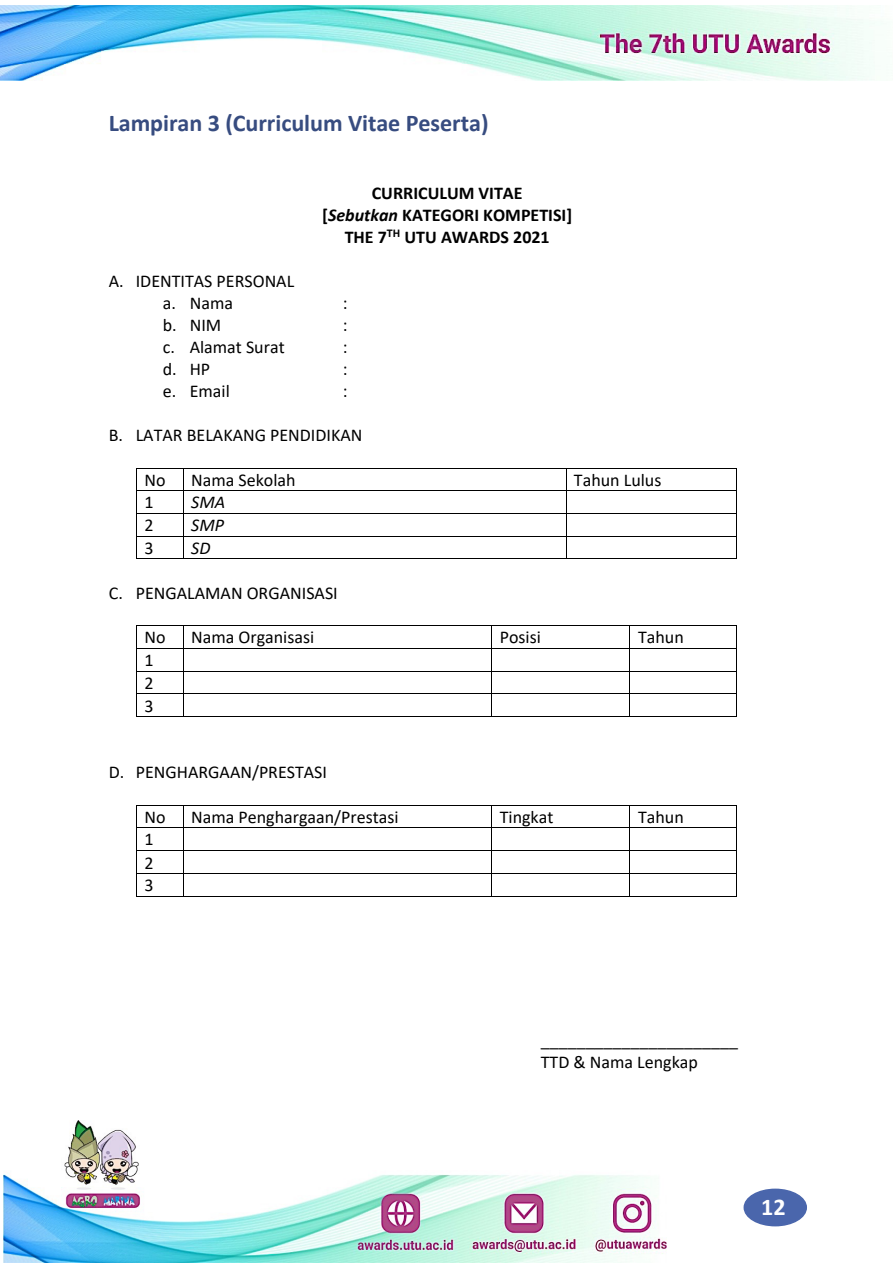
<style>
.page{position:relative;width:893px;height:1263px;background:#fff}
.page>*{position:absolute;margin:0;border:0;box-sizing:border-box;transform-origin:0 0}
.t1{font:700 24.15px "Calibri";color:#374c80}
.t2{font:700 24.15px "Calibri";color:#fff}
.t3{font:18px/21.9px "Calibri";color:#000;text-align:justify}
.t4{font:700 18px/22.2px "Calibri";color:#000;text-align:center}
.t5{font:italic 18px "Calibri";color:#000}
.s1{font-style:italic}
</style>
<div class="page">
<div style="left:744px;top:1189px;width:62px;height:36px;background:#4a66ac;border-radius:50%"></div>
<div style="left:743px;top:1188px;width:64px;height:38px;border:2px solid #4a66ac;border-radius:50%"></div>
<img style="left:0;top:6px;width:884px;height:75px">
<img style="left:4px;top:1121px;width:662px;height:141px">
<hr style="left:136px;top:468px;width:47px;height:1px;background:#000">
<hr style="left:184px;top:468px;width:382px;height:1px;background:#000">
<hr style="left:566px;top:468px;width:170px;height:1px;background:#000">
<hr style="left:136px;top:490px;width:47px;height:1px;background:#000">
<hr style="left:184px;top:490px;width:382px;height:1px;background:#000">
<hr style="left:566px;top:490px;width:170px;height:1px;background:#000">
<hr style="left:136px;top:513px;width:47px;height:1px;background:#000">
<hr style="left:184px;top:513px;width:382px;height:1px;background:#000">
<hr style="left:566px;top:513px;width:170px;height:1px;background:#000">
<hr style="left:136px;top:536px;width:47px;height:1px;background:#000">
<hr style="left:184px;top:536px;width:382px;height:1px;background:#000">
<hr style="left:566px;top:536px;width:170px;height:1px;background:#000">
<svg style="left:136px;top:469px;width:1px;height:89px"></svg>
<hr style="left:136px;top:558px;width:47px;height:1px;background:#000">
<svg style="left:183px;top:468px;width:1px;height:91px"></svg>
<hr style="left:184px;top:558px;width:382px;height:1px;background:#000">
<svg style="left:566px;top:469px;width:1px;height:89px"></svg>
<hr style="left:566px;top:558px;width:170px;height:1px;background:#000">
<svg style="left:736px;top:468px;width:1px;height:91px"></svg>
<hr style="left:136px;top:625px;width:47px;height:1px;background:#000">
<hr style="left:184px;top:625px;width:307px;height:1px;background:#000">
<hr style="left:492px;top:625px;width:137px;height:1px;background:#000">
<hr style="left:630px;top:625px;width:106px;height:1px;background:#000">
<hr style="left:136px;top:648px;width:47px;height:1px;background:#000">
<hr style="left:184px;top:648px;width:307px;height:1px;background:#000">
<hr style="left:492px;top:648px;width:137px;height:1px;background:#000">
<hr style="left:630px;top:648px;width:106px;height:1px;background:#000">
<hr style="left:136px;top:671px;width:47px;height:1px;background:#000">
<hr style="left:184px;top:671px;width:307px;height:1px;background:#000">
<hr style="left:492px;top:671px;width:137px;height:1px;background:#000">
<hr style="left:630px;top:671px;width:106px;height:1px;background:#000">
<hr style="left:136px;top:693px;width:47px;height:1px;background:#000">
<hr style="left:184px;top:693px;width:307px;height:1px;background:#000">
<hr style="left:492px;top:693px;width:137px;height:1px;background:#000">
<hr style="left:630px;top:693px;width:106px;height:1px;background:#000">
<svg style="left:136px;top:626px;width:1px;height:90px"></svg>
<hr style="left:136px;top:716px;width:47px;height:1px;background:#000">
<svg style="left:183px;top:625px;width:1px;height:92px"></svg>
<hr style="left:184px;top:716px;width:307px;height:1px;background:#000">
<svg style="left:491px;top:625px;width:1px;height:92px"></svg>
<hr style="left:492px;top:716px;width:137px;height:1px;background:#000">
<svg style="left:629px;top:625px;width:1px;height:92px"></svg>
<hr style="left:630px;top:716px;width:106px;height:1px;background:#000">
<svg style="left:736px;top:625px;width:1px;height:92px"></svg>
<hr style="left:136px;top:805px;width:47px;height:1px;background:#000">
<hr style="left:184px;top:805px;width:307px;height:1px;background:#000">
<hr style="left:492px;top:805px;width:137px;height:1px;background:#000">
<hr style="left:630px;top:805px;width:106px;height:1px;background:#000">
<hr style="left:136px;top:827px;width:47px;height:1px;background:#000">
<hr style="left:184px;top:827px;width:307px;height:1px;background:#000">
<hr style="left:492px;top:827px;width:137px;height:1px;background:#000">
<hr style="left:630px;top:827px;width:106px;height:1px;background:#000">
<hr style="left:136px;top:850px;width:47px;height:1px;background:#000">
<hr style="left:184px;top:850px;width:307px;height:1px;background:#000">
<hr style="left:492px;top:850px;width:137px;height:1px;background:#000">
<hr style="left:630px;top:850px;width:106px;height:1px;background:#000">
<hr style="left:136px;top:873px;width:47px;height:1px;background:#000">
<hr style="left:184px;top:873px;width:307px;height:1px;background:#000">
<hr style="left:492px;top:873px;width:137px;height:1px;background:#000">
<hr style="left:630px;top:873px;width:106px;height:1px;background:#000">
<svg style="left:136px;top:806px;width:1px;height:90px"></svg>
<hr style="left:136px;top:896px;width:47px;height:1px;background:#000">
<svg style="left:183px;top:805px;width:1px;height:92px"></svg>
<hr style="left:184px;top:896px;width:307px;height:1px;background:#000">
<svg style="left:491px;top:805px;width:1px;height:92px"></svg>
<hr style="left:492px;top:896px;width:137px;height:1px;background:#000">
<svg style="left:629px;top:805px;width:1px;height:92px"></svg>
<hr style="left:630px;top:896px;width:106px;height:1px;background:#000">
<svg style="left:736px;top:805px;width:1px;height:92px"></svg>
<h1 class="t1" style="left:109px;top:108px;width:381px">Lampiran 3 (Curriculum Vitae Peserta)</h1>
<p class="t3" style="left:109px;top:270px;width:187px;text-align:center">A. IDENTITAS PERSONAL a. Nama</p>
<p class="t4" style="left:322px;top:182px;width:252px">CURRICULUM VITAE<br>[<span class="s1">Sebutkan</span> KATEGORI KOMPETISI]<br>THE 7<sup>TH</sup> UTU AWARDS 2021</p>
<p class="t3" style="left:343px;top:292px;width:6px">:</p>
<p class="t3" style="left:163px;top:314px;width:60px">b. NIM</p>
<p class="t3" style="left:343px;top:314px;width:6px">:</p>
<p class="t3" style="left:163px;top:336px;width:123px">c. Alamat Surat</p>
<p class="t3" style="left:343px;top:336px;width:6px">:</p>
<p class="t3" style="left:163px;top:358px;width:49px">d. HP</p>
<p class="t3" style="left:343px;top:358px;width:6px">:</p>
<p class="t3" style="left:163px;top:380px;width:69px">e. Email</p>
<p class="t3" style="left:343px;top:380px;width:6px">:</p>
<p class="t3" style="left:109px;top:424px;width:255px">B. LATAR BELAKANG PENDIDIKAN</p>
<p class="t3" style="left:144px;top:469px;width:23px">No</p>
<p class="t3" style="left:191px;top:469px;width:106px">Nama Sekolah</p>
<p class="t3" style="left:574px;top:469px;width:89px">Tahun Lulus</p>
<p class="t3" style="left:144px;top:491px;width:11px">1</p>
<p class="t5" style="left:191px;top:491px;width:35px">SMA</p>
<p class="t3" style="left:144px;top:514px;width:11px">2</p>
<p class="t5" style="left:191px;top:514px;width:34px">SMP</p>
<p class="t3" style="left:144px;top:537px;width:11px">3</p>
<p class="t5" style="left:191px;top:537px;width:21px">SD</p>
<p class="t3" style="left:109px;top:582px;width:231px">C. PENGALAMAN ORGANISASI</p>
<p class="t3" style="left:144px;top:626px;width:23px">No</p>
<p class="t3" style="left:191px;top:626px;width:125px">Nama Organisasi</p>
<p class="t3" style="left:500px;top:626px;width:43px">Posisi</p>
<p class="t3" style="left:638px;top:626px;width:47px">Tahun</p>
<p class="t3" style="left:144px;top:649px;width:11px;line-height:22.6px">1<br>2<br>3</p>
<p class="t3" style="left:109px;top:761px;width:220px">D. PENGHARGAAN/PRESTASI</p>
<p class="t3" style="left:144px;top:806px;width:23px">No</p>
<p class="t3" style="left:191px;top:806px;width:209px">Nama Penghargaan/Prestasi</p>
<p class="t3" style="left:500px;top:806px;width:55px">Tingkat</p>
<p class="t3" style="left:638px;top:806px;width:47px">Tahun</p>
<p class="t3" style="left:144px;top:828px;width:11px;line-height:22.8px">1<br>2<br>3</p>
<p class="t3" style="left:541px;top:1028px;width:199px">______________________<br>TTD &amp; Nama Lengkap</p>
<h1 class="t2" style="left:761px;top:1191px;width:26px">12</h1>
</div>
